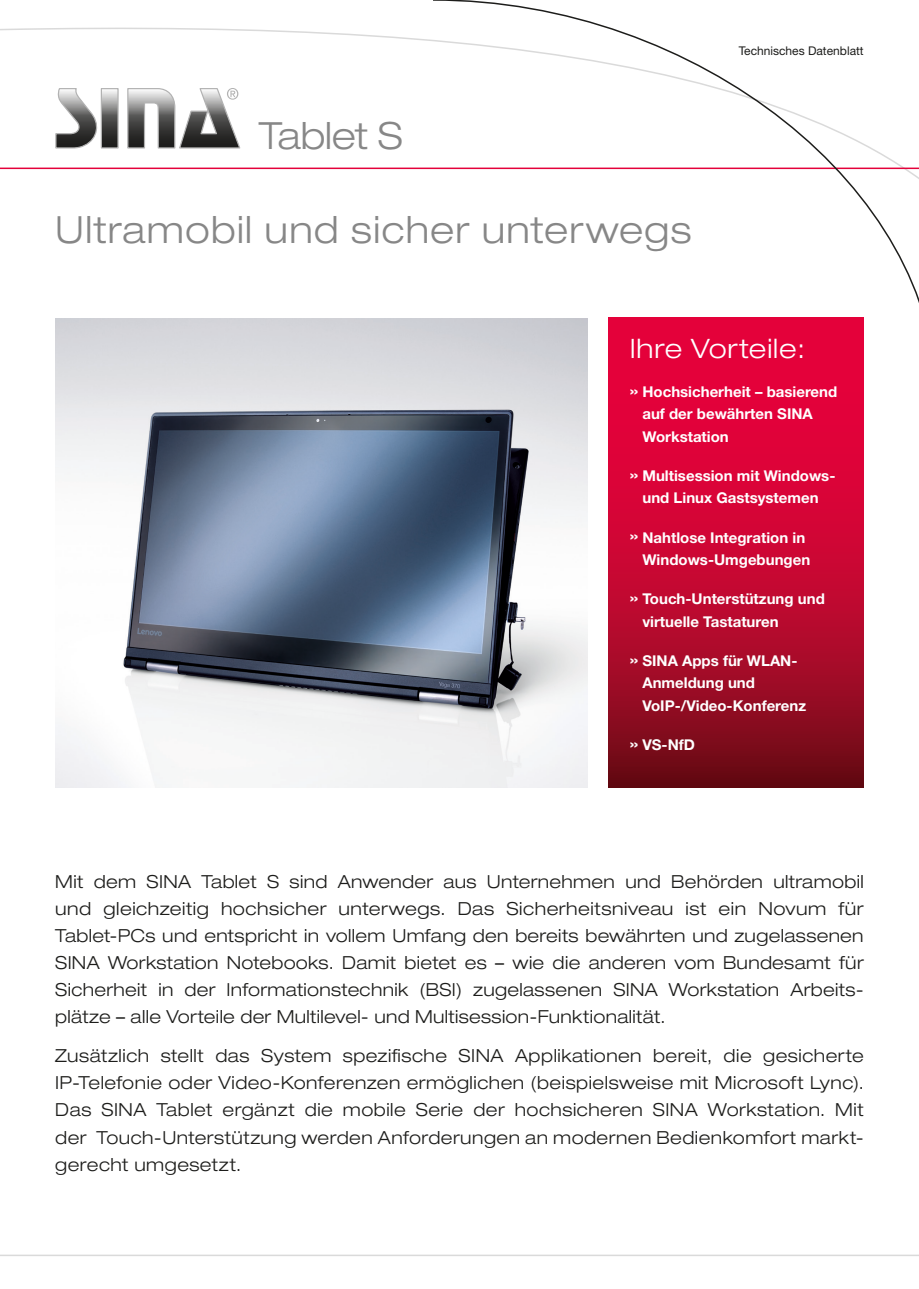
<style>
.page{position:relative;width:919px;height:1289px;background:#fff}
.page>*{position:absolute;margin:0;border:0;box-sizing:border-box;transform-origin:0 0}
.t1{font:300 expanded 37.5px "Helvetica Neue LT Std";letter-spacing:.035em;color:#878787}
.t2{font:300 expanded 26.85px "Helvetica Neue LT Std";letter-spacing:.03em;color:#fff}
.t3{font:300 expanded 18px/27px "Helvetica Neue LT Std";letter-spacing:.025em;color:#1d1d1b;text-align:justify}
.t4{font:700 14.85px/22.4px "Helvetica Neue LT Std";color:#fff}
.t5{font:12px "Helvetica Neue LT Std";color:#1d1d1b}
.s1{font-size:15px}
.s2{font-weight:400;font-stretch:normal}
</style>
<div class="page">
<svg style="left:0;top:27px;width:431px;height:143px"></svg>
<hr style="left:0;top:167px;width:918px;height:2px;background:#e4013a">
<svg style="left:431px;top:0;width:487px;height:319px"></svg>
<hr style="left:0;top:1254px;width:918px;height:2px;background:#dadada">
<svg style="left:55px;top:88px;width:185px;height:60px"></svg>
<svg style="left:608px;top:317px;width:255px;height:470px;background:#be062f"></svg>
<img style="left:55px;top:319px;width:532px;height:468px">
<h1 class="t1" style="left:259px;top:113px;width:145px">Tablet S</h1>
<h1 class="t1" style="left:55px;top:208px;width:637px">Ultramobil und sicher unterwegs</h1>
<p class="t5" style="left:738px;top:44px;width:126px">Technisches Datenblatt</p>
<h2 class="t2" style="left:629px;top:332px;width:177px">Ihre Vorteile:</h2>
<p class="t4" style="left:642px;top:380px;width:196px;text-indent:-13px"><span class="s1">»</span> Hochsicherheit – basierend auf der bewährten SINA<br>Workstation</p>
<p class="t4" style="left:629px;top:464px;width:207px;text-align:center"><span class="s1">»</span> Multisession mit Windows&shy;und Linux Gastsystemen</p>
<p class="t4" style="left:642px;top:526px;width:169px;text-indent:-13px"><span class="s1">»</span> Nahtlose Integration in<br>Windows-Umgebungen</p>
<p class="t4" style="left:642px;top:587px;width:184px;text-indent:-13px"><span class="s1">»</span> Touch-Unterstützung und virtuelle Tastaturen</p>
<p class="t4" style="left:642px;top:649px;width:165px;text-indent:-13px"><span class="s1">»</span> SINA Apps für WLAN-<br>Anmeldung und<br>VoIP-/Video-Konferenz</p>
<p class="t4" style="left:629px;top:733px;width:67px"><span class="s1">»</span> VS-NfD</p>
<p class="t3" style="left:55px;top:867px;width:809px">Mit dem SINA Tablet S sind Anwender aus Unternehmen und Behörden ultramobil und gleichzeitig hochsicher unterwegs. Das Sicherheitsniveau ist ein Novum für Tablet-PCs und entspricht in vollem Umfang den bereits bewährten und zugelassenen SINA Workstation Notebooks. Damit bietet es <span class="s2">–</span> wie die anderen vom Bundesamt für Sicherheit in der Informationstechnik (BSI) zugelassenen SINA Workstation Arbeits&shy;plätze <span class="s2">–</span> alle Vorteile der Multilevel- und Multisession-Funktionalität.</p>
<p class="t3" style="left:55px;top:1042px;width:809px">Zusätzlich stellt das System spezifische SINA Applikationen bereit, die gesicherte IP-Telefonie oder Video-Konferenzen ermöglichen (beispielsweise mit Microsoft Lync).<br>Das SINA Tablet ergänzt die mobile Serie der hochsicheren SINA Workstation. Mit der Touch-Unterstützung werden Anforderungen an modernen Bedienkomfort markt&shy;gerecht umgesetzt.</p>
</div>
